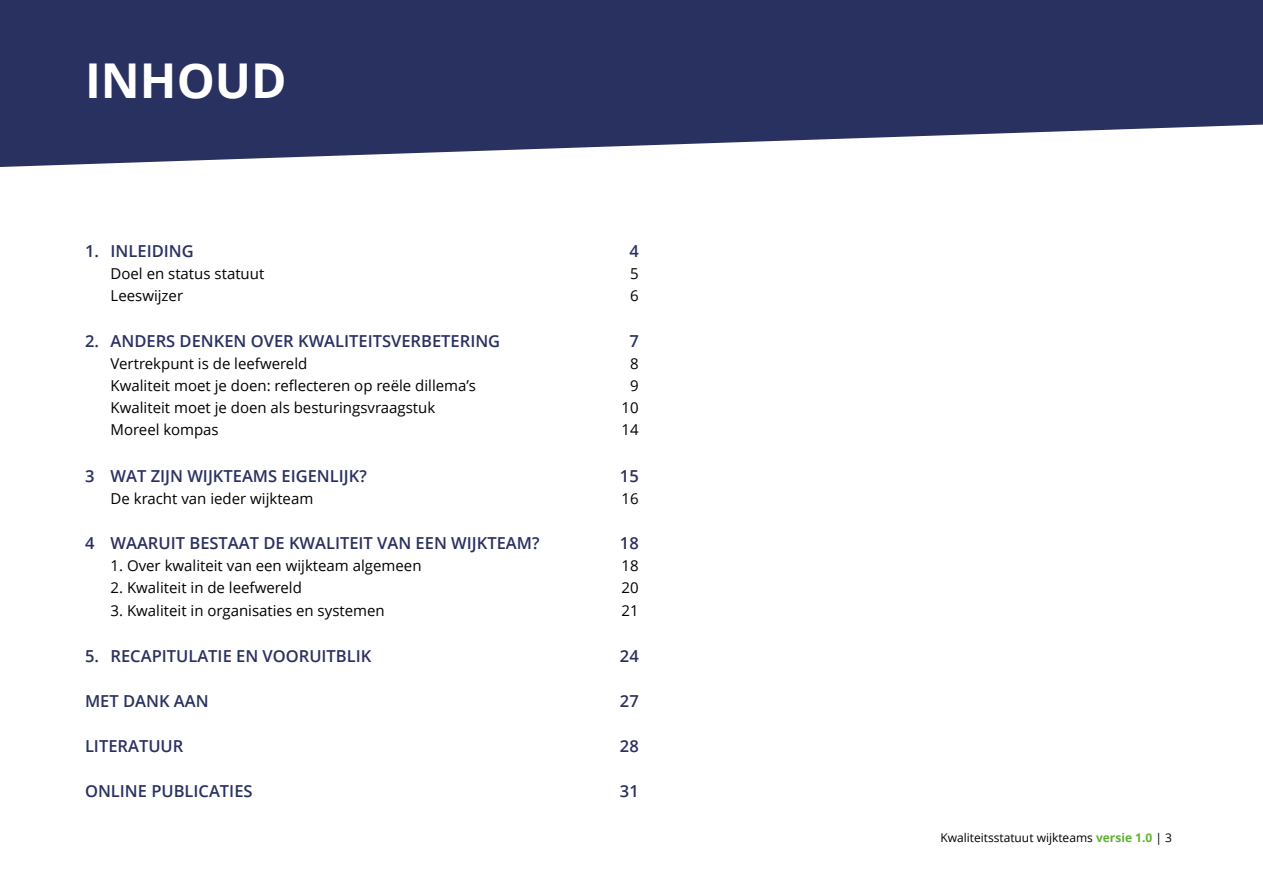
<style>
.page{position:relative;width:1263px;height:893px;background:#fff}
.page>*{position:absolute;margin:0;border:0;box-sizing:border-box;transform-origin:0 0}
.H2_-_Hoofdstukkop{font:700 48px "Open Sans";color:#fff}
.Inhoud_kop{font:600 16.5px "Open Sans";color:#293160}
.t1{font:15px "Open Sans";color:#000}
.P_Nummering_Rechts{font:12px "Open Sans";color:#000}
.s1{font-weight:700;color:#60b231}
</style>
<div class="page">
<svg style="left:0;top:0;width:1263px;height:167px;background:#444b74"></svg>
<h2 class="H2_-_Hoofdstukkop" style="left:85px;top:47px;width:203px">INHOUD</h2>
<p class="Inhoud_kop" style="left:85px;top:239px;width:110px">1. INLEIDING</p>
<p class="Inhoud_kop" style="left:629px;top:239px;width:11px">4</p>
<p class="t1" style="left:111px;top:263px;width:155px">Doel en status statuut</p>
<p class="t1" style="left:630px;top:263px;width:10px">5</p>
<p class="t1" style="left:111px;top:285px;width:74px">Leeswijzer</p>
<p class="t1" style="left:630px;top:285px;width:10px">6</p>
<p class="Inhoud_kop" style="left:85px;top:329px;width:417px">2. ANDERS DENKEN OVER KWALITEITSVERBETERING</p>
<p class="Inhoud_kop" style="left:629px;top:329px;width:11px">7</p>
<p class="t1" style="left:111px;top:353px;width:198px">Vertrekpunt is de leefwereld</p>
<p class="t1" style="left:630px;top:353px;width:10px">8</p>
<p class="t1" style="left:111px;top:375px;width:367px">Kwaliteit moet je doen: reflecteren op reële dillema’s</p>
<p class="t1" style="left:630px;top:375px;width:10px">9</p>
<p class="t1" style="left:111px;top:397px;width:326px">Kwaliteit moet je doen als besturingsvraagstuk</p>
<p class="t1" style="left:622px;top:397px;width:19px">10</p>
<p class="t1" style="left:111px;top:420px;width:110px">Moreel kompas</p>
<p class="t1" style="left:622px;top:420px;width:19px">14</p>
<p class="Inhoud_kop" style="left:85px;top:464px;width:283px">3 WAT ZIJN WIJKTEAMS EIGENLIJK?</p>
<p class="Inhoud_kop" style="left:620px;top:464px;width:20px">15</p>
<p class="t1" style="left:111px;top:488px;width:204px">De kracht van ieder wijkteam</p>
<p class="t1" style="left:622px;top:488px;width:19px">16</p>
<p class="Inhoud_kop" style="left:85px;top:532px;width:456px">4 WAARUIT BESTAAT DE KWALITEIT VAN EEN WIJKTEAM?</p>
<p class="Inhoud_kop" style="left:620px;top:532px;width:20px">18</p>
<p class="t1" style="left:111px;top:555px;width:312px">1. Over kwaliteit van een wijkteam algemeen</p>
<p class="t1" style="left:622px;top:555px;width:19px">18</p>
<p class="t1" style="left:111px;top:578px;width:193px">2. Kwaliteit in de leefwereld</p>
<p class="t1" style="left:622px;top:578px;width:19px">20</p>
<p class="t1" style="left:111px;top:600px;width:276px">3. Kwaliteit in organisaties en systemen</p>
<p class="t1" style="left:622px;top:600px;width:19px">21</p>
<p class="Inhoud_kop" style="left:85px;top:644px;width:288px">5. RECAPITULATIE EN VOORUITBLIK</p>
<p class="Inhoud_kop" style="left:620px;top:644px;width:20px">24</p>
<p class="Inhoud_kop" style="left:85px;top:689px;width:125px">MET DANK AAN</p>
<p class="Inhoud_kop" style="left:620px;top:689px;width:20px">27</p>
<p class="Inhoud_kop" style="left:85px;top:734px;width:100px">LITERATUUR</p>
<p class="Inhoud_kop" style="left:620px;top:734px;width:20px">28</p>
<p class="Inhoud_kop" style="left:85px;top:779px;width:169px">ONLINE PUBLICATIES</p>
<p class="Inhoud_kop" style="left:620px;top:779px;width:20px">31</p>
<p class="P_Nummering_Rechts" style="left:940px;top:829px;width:233px">Kwaliteitsstatuut wijkteams <span class="s1">versie 1.0</span> | 3</p>
</div>
